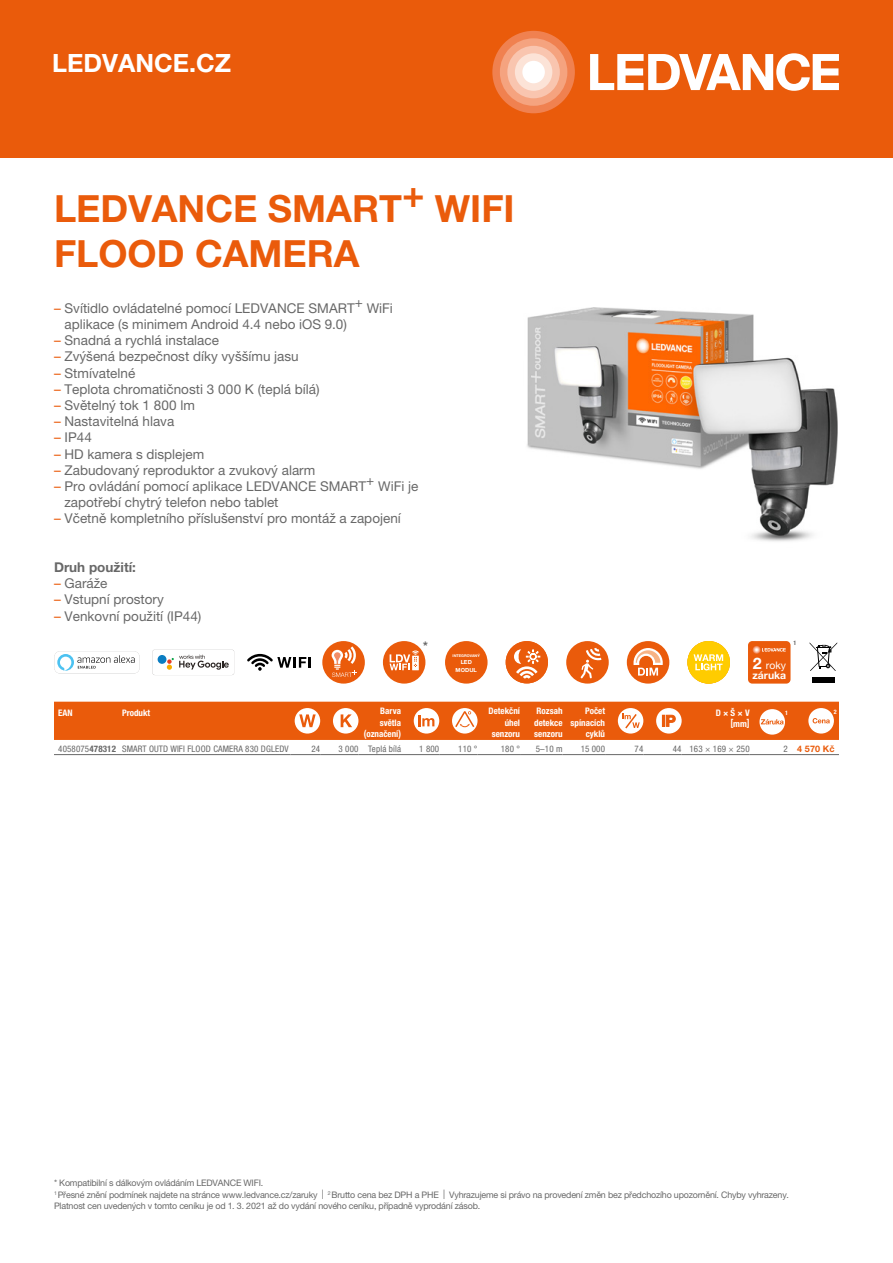
<style>
.page{position:relative;width:893px;height:1263px;background:#fff}
.page>*{position:absolute;margin:0;border:0;box-sizing:border-box;transform-origin:0 0}
.t1{font:700 37.5px/45px "Helvetica Neue LT Pro";color:#ea5b0b}
.t2{font:700 25.2px "Helvetica Neue LT Pro";color:#fff}
.t3{font:700 15.9px "Helvetica Neue LT Pro";color:#fff}
.t4{font:13.5px/16.2px "Helvetica Neue LT Pro";color:#686868}
.t5{font:700 13.5px "Helvetica Neue LT Pro";color:#686868}
.t6{font:700 condensed 12px "Helvetica Neue LT Pro";color:#686868}
.t7{font:700 10.5px "Helvetica Neue LT Pro";color:#fff}
.t8{font:10.5px "Helvetica Neue LT Pro";color:#fff}
.t9{font:700 condensed 10.05px "Helvetica Neue LT Pro";color:#fff;scale:.89 1}
.t10{font:9px/11.2px "Helvetica Neue LT Pro";letter-spacing:-.02em;color:#686868}
.t11{font:condensed 9px "Helvetica Neue LT Pro";letter-spacing:.015em;color:#686868}
.t12{font:700 condensed 9px/11.2px "Helvetica Neue LT Pro";color:#fff;text-align:right}
.t13{font:700 9px "Helvetica Neue LT Pro";color:#ea5b0b}
.t14{font:700 condensed 6.15px "Helvetica Neue LT Pro";color:#fff}
.t15{font:700 condensed 6.15px "Helvetica Neue LT Pro";color:#686868}
.t16{font:700 5.55px/7.9px "Helvetica Neue LT Pro";letter-spacing:.005em;color:#fff;text-align:center}
.t17{font:700 3.75px "Helvetica Neue LT Pro";color:#fff}
.s1{color:#ea5b0b}
.s2{font-size:10.05px}
.s3{font-size:9px}
.s4{font-weight:700}
.s5{font-weight:400;font-stretch:condensed;color:#686868}
.s6{font-size:9.45px}
</style>
<div class="page">
<div style="left:0;top:0;width:893px;height:158px;background:#ea5b0b"></div>
<svg style="left:590px;top:53px;width:249px;height:38px"></svg>
<div style="left:492px;top:31px;width:83px;height:82px;background:#f08150;border-radius:50%"></div>
<div style="left:500px;top:38px;width:67px;height:68px;background:#f5a37f;border-radius:50%"></div>
<div style="left:507px;top:46px;width:53px;height:52px;background:#f9c5af;border-radius:50%"></div>
<div style="left:515px;top:53px;width:37px;height:38px;background:#fce3d7;border-radius:50%"></div>
<div style="left:522px;top:61px;width:23px;height:22px;background:#fff;border-radius:50%"></div>
<img style="left:527px;top:307px;width:311px;height:235px">
<div style="left:812px;top:677px;width:23px;height:5px;background:#000"></div>
<svg style="left:809px;top:642px;width:28px;height:29px"></svg>
<div style="left:748px;top:641px;width:42px;height:43px;background:#ea5b0b;border-radius:4px"></div>
<svg style="left:753px;top:646px;width:7px;height:8px"></svg>
<svg style="left:754px;top:647px;width:32px;height:5px"></svg>
<div style="left:627px;top:641px;width:42px;height:43px;background:#ea5b0b;border-radius:50%"></div>
<svg style="left:633px;top:648px;width:30px;height:28px"></svg>
<div style="left:445px;top:641px;width:43px;height:43px;background:#ea5b0b;border-radius:50%"></div>
<svg style="left:687px;top:641px;width:43px;height:43px"></svg>
<svg style="left:506px;top:641px;width:42px;height:42px"></svg>
<div style="left:566px;top:641px;width:43px;height:43px;background:#ea5b0b;border-radius:50%"></div>
<svg style="left:580px;top:645px;width:24px;height:33px"></svg>
<div style="left:322px;top:641px;width:43px;height:43px;background:#ea5b0b;border-radius:50%"></div>
<svg style="left:330px;top:644px;width:27px;height:33px"></svg>
<div style="left:383px;top:641px;width:42px;height:43px;background:#ea5b0b;border-radius:50%"></div>
<svg style="left:390px;top:650px;width:29px;height:20px"></svg>
<svg style="left:247px;top:654px;width:64px;height:17px"></svg>
<svg style="left:54px;top:651px;width:85px;height:22px"></svg>
<svg style="left:152px;top:649px;width:83px;height:26px"></svg>
<div style="left:158px;top:655px;width:8px;height:9px;background:#0a7dc2;border-radius:50%"></div>
<hr style="left:54px;top:754px;width:68px;height:1px;background:#686868">
<hr style="left:122px;top:754px;width:168px;height:1px;background:#686868">
<hr style="left:290px;top:754px;width:30px;height:1px;background:#686868">
<hr style="left:320px;top:754px;width:38px;height:1px;background:#686868">
<hr style="left:358px;top:754px;width:43px;height:1px;background:#686868">
<hr style="left:401px;top:754px;width:38px;height:1px;background:#686868">
<hr style="left:439px;top:754px;width:38px;height:1px;background:#686868">
<hr style="left:477px;top:754px;width:43px;height:1px;background:#686868">
<hr style="left:520px;top:754px;width:43px;height:1px;background:#686868">
<hr style="left:563px;top:754px;width:42px;height:1px;background:#686868">
<hr style="left:605px;top:754px;width:38px;height:1px;background:#686868">
<hr style="left:643px;top:754px;width:39px;height:1px;background:#686868">
<hr style="left:682px;top:754px;width:68px;height:1px;background:#686868">
<hr style="left:750px;top:754px;width:38px;height:1px;background:#686868">
<hr style="left:788px;top:754px;width:51px;height:1px;background:#686868">
<svg style="left:54px;top:702px;width:785px;height:38px;background:#ec6d26"></svg>
<h2 class="t2" style="left:52px;top:48px;width:180px">LEDVANCE.CZ</h2>
<h1 class="t1" style="left:54px;top:185px;width:462px">LEDVANCE SMART+ WIFI<br>FLOOD CAMERA</h1>
<p class="t4" style="left:65px;top:300px;width:330px;text-indent:-11px"><span class="s1">–</span> Svítidlo ovládatelné pomocí LEDVANCE SMART+ WiFi aplikace (s minimem Android 4.4 nebo iOS 9.0)</p>
<p class="t4" style="left:54px;top:332px;width:167px"><span class="s1">–</span> Snadná a rychlá instalace</p>
<p class="t4" style="left:54px;top:348px;width:246px"><span class="s1">–</span> Zvýšená bezpečnost díky vyššímu jasu</p>
<p class="t4" style="left:54px;top:364px;width:83px"><span class="s1">–</span> Stmívatelné</p>
<p class="t4" style="left:54px;top:381px;width:267px"><span class="s1">–</span> Teplota chromatičnosti 3 000 K (teplá bílá)</p>
<p class="t4" style="left:54px;top:397px;width:143px"><span class="s1">–</span> Světelný tok 1 800 lm</p>
<p class="t4" style="left:54px;top:413px;width:122px"><span class="s1">–</span> Nastavitelná hlava</p>
<p class="t4" style="left:54px;top:429px;width:39px"><span class="s1">–</span> IP44</p>
<p class="t4" style="left:54px;top:445px;width:152px"><span class="s1">–</span> HD kamera s displejem</p>
<p class="t4" style="left:54px;top:462px;width:263px"><span class="s1">–</span> Zabudovaný reproduktor a zvukový alarm</p>
<p class="t4" style="left:65px;top:478px;width:355px;text-indent:-11px"><span class="s1">–</span> Pro ovládání pomocí aplikace LEDVANCE SMART+ WiFi je zapotřebí chytrý telefon nebo tablet</p>
<p class="t4" style="left:54px;top:510px;width:348px"><span class="s1">–</span> Včetně kompletního příslušenství pro montáž a zapojení</p>
<p class="t5" style="left:54px;top:559px;width:83px">Druh použití:</p>
<p class="t4" style="left:54px;top:575px;width:55px"><span class="s1">–</span> Garáže</p>
<p class="t4" style="left:54px;top:591px;width:111px"><span class="s1">–</span> Vstupní prostory</p>
<p class="t4" style="left:54px;top:607px;width:149px"><span class="s1">–</span> Venkovní použití (IP44)</p>
<p class="t6" style="left:423px;top:639px;width:6px">*</p>
<p class="t15" style="left:793px;top:639px;width:4px">1</p>
<p class="t17" style="left:453px;top:653px;width:29px">INTEGROVANÝ</p>
<p class="t16" style="left:456px;top:658px;width:23px">LED<br>MODUL</p>
<p class="t3" style="left:753px;top:653px;width:10px">2</p>
<p class="t7" style="left:753px;top:669px;width:35px">záruka</p>
<p class="t8" style="left:766px;top:659px;width:22px">roky</p>
<p class="t12" style="left:58px;top:707px;width:16px">EAN</p>
<p class="t12" style="left:122px;top:707px;width:30px">Produkt</p>
<p class="t12" style="left:364px;top:705px;width:39px">Barva světla <span class="s2">(</span>označení<span class="s2">)</span></p>
<p class="t12" style="left:489px;top:705px;width:33px">Detekční úhel senzoru</p>
<p class="t12" style="left:534px;top:705px;width:30px;text-align:justify">Rozsah detekce senzoru</p>
<p class="t12" style="left:571px;top:705px;width:36px">Počet spínacích cyklů</p>
<p class="t12" style="left:716px;top:707px;width:35px">D × Š × V</p>
<p class="t9" style="left:730px;top:717px;width:23px">[<span class="s3">mm</span>]</p>
<p class="t14" style="left:785px;top:709px;width:4px">1</p>
<p class="t14" style="left:834px;top:708px;width:4px">2</p>
<p class="t11" style="left:58px;top:744px;width:232px">4058075<span class="s4">478312</span> SMART OUTD WIFI FLOOD CAMERA 830 DGLEDV</p>
<p class="t11" style="left:311px;top:744px;width:10px">24</p>
<p class="t11" style="left:338px;top:744px;width:64px">3 000 Teplá bílá</p>
<p class="t11" style="left:419px;top:744px;width:21px">1 800</p>
<p class="t11" style="left:458px;top:744px;width:21px">110 °</p>
<p class="t11" style="left:501px;top:744px;width:21px">180 °</p>
<p class="t11" style="left:536px;top:744px;width:28px">5–10 m</p>
<p class="t11" style="left:581px;top:744px;width:26px">15 000</p>
<p class="t11" style="left:635px;top:744px;width:10px">74</p>
<p class="t11" style="left:673px;top:744px;width:78px">44 163 × 169 × 250</p>
<p class="t13" style="left:784px;top:744px;width:53px"><span class="s5">2</span> 4 570 Kč</p>
<p class="t10" style="left:54px;top:1177px;width:737px">* Kompatibilní s dálkovým ovládáním LEDVANCE WIFI.<br><sup>1</sup> Přesné znění podmínek najdete na stránce www.ledvance.cz/zaruky <span class="s6">|</span> <sup>2</sup> Brutto cena bez DPH a PHE <span class="s6">|</span> Vyhrazujeme si právo na provedení změn bez předchozího upozornění. Chyby vyhrazeny.<br>Platnost cen uvedených v tomto ceníku je od 1. 3. 2021 až do vydání nového ceníku, případně vyprodání zásob.</p>
</div>
